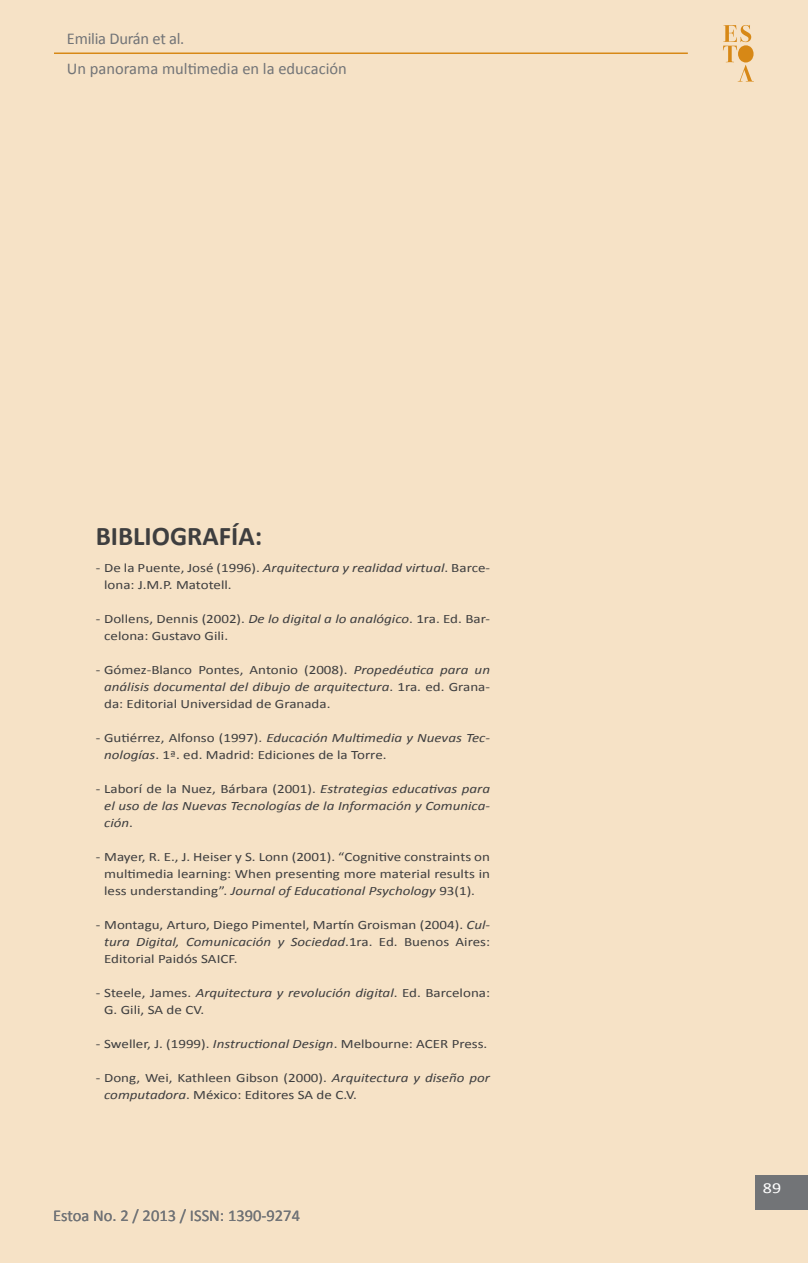
<style>
.page{position:relative;width:808px;height:1263px;background:#f6e2c6}
.page>*{position:absolute;margin:0;border:0;box-sizing:border-box;transform-origin:0 0}
.t1{font:700 27px "Calibri";color:#3e3e3f}
.t2{font:16.5px "Calibri";color:#727477}
.t3{font:15.3px "Calibri";color:#fff;scale:1.18 1}
.t4{font:12.75px/17px "Calibri";color:#3e3e3f;scale:1.18 1}
.t5{font:italic 12.75px/17px "Calibri";color:#3e3e3f;text-align:justify;scale:1.18 1}
.s1{font-style:italic}
.s2{font-weight:300}
.s3{font-style:normal}
</style>
<div class="page">
<svg style="left:723px;top:25px;width:31px;height:57px"></svg>
<hr style="left:54px;top:53px;width:634px;height:1px;background:#d78816">
<div style="left:755px;top:1175px;width:53px;height:34px;background:#727477"></div>
<p class="t2" style="left:67px;top:28px;width:119px">Emilia Durán et al.</p>
<p class="t2" style="left:67px;top:58px;width:281px">Un panorama multimedia en la educación</p>
<p class="t1" style="left:96px;top:519px;width:168px">BIBLIOGRAFÍA:</p>
<p class="t4" style="left:104px;top:559px;width:328px;text-indent:-9px">- De la Puente, José (1996). <span class="s1">Arquitectura y realidad virtual</span>. Barce&shy;lona: J.M.P. Matotell.</p>
<p class="t4" style="left:104px;top:610px;width:328px;text-indent:-9px">- Dollens, Dennis (2002). <span class="s1">De lo digital a lo analógico</span>. 1ra. Ed. Bar&shy;celona: Gustavo Gili.</p>
<p class="t4" style="left:104px;top:661px;width:328px;text-align:justify;text-indent:-9px">- Gómez-Blanco Pontes, Antonio (2008). <span class="s1">Propedéutica para un análisis documental del dibujo de arquitectura</span>. 1ra. ed. Grana&shy;da: Editorial Universidad de Granada.</p>
<p class="t4" style="left:104px;top:729px;width:328px;text-indent:-9px">- Gutiérrez, Alfonso (1997). <span class="s1">Educación Multimedia y Nuevas Tec&shy;nologías</span>. 1<span class="s2">ª</span>. ed. Madrid: Ediciones de la Torre.</p>
<p class="t5" style="left:104px;top:780px;width:328px;text-indent:-9px"><span class="s3">- Laborí de la Nuez, Bárbara (2001).</span> Estrategias educativas para el uso de las Nuevas Tecnologías de la Información y Comunica&shy;ción<span class="s3">.</span></p>
<p class="t4" style="left:104px;top:848px;width:328px;text-align:justify;text-indent:-9px">- Mayer, R. E., J. Heiser y S. Lonn (2001). “Cognitive constraints on multimedia learning: When presenting more material results in less understanding”. <span class="s1">Journal of Educational Psychology</span> 93(1).</p>
<p class="t4" style="left:104px;top:916px;width:328px;text-align:justify;text-indent:-9px">- Montagu, Arturo, Diego Pimentel, Martín Groisman (2004). <span class="s1">Cul&shy;tura Digital, Comunicación y Sociedad</span>.1ra. Ed. Buenos Aires:<br>Editorial Paidós SAICF.</p>
<p class="t4" style="left:104px;top:984px;width:328px;text-indent:-9px">- Steele, James. <span class="s1">Arquitectura y revolución digital</span>. Ed. Barcelona:<br>G. Gili, SA de CV.</p>
<p class="t4" style="left:96px;top:1036px;width:333px">- Sweller, J. (1999). <span class="s1">Instructional Design</span>. Melbourne: ACER Press.</p>
<p class="t4" style="left:104px;top:1070px;width:328px;text-indent:-9px">- Dong, Wei, Kathleen Gibson (2000). <span class="s1">Arquitectura y diseño por computadora</span>. México: Editores SA de C.V.</p>
<p class="t2" style="left:53px;top:1205px;width:248px">Estoa No. 2 / 2013 / ISSN: 1390-9274</p>
<p class="t3" style="left:763px;top:1178px;width:17px">89</p>
</div>
